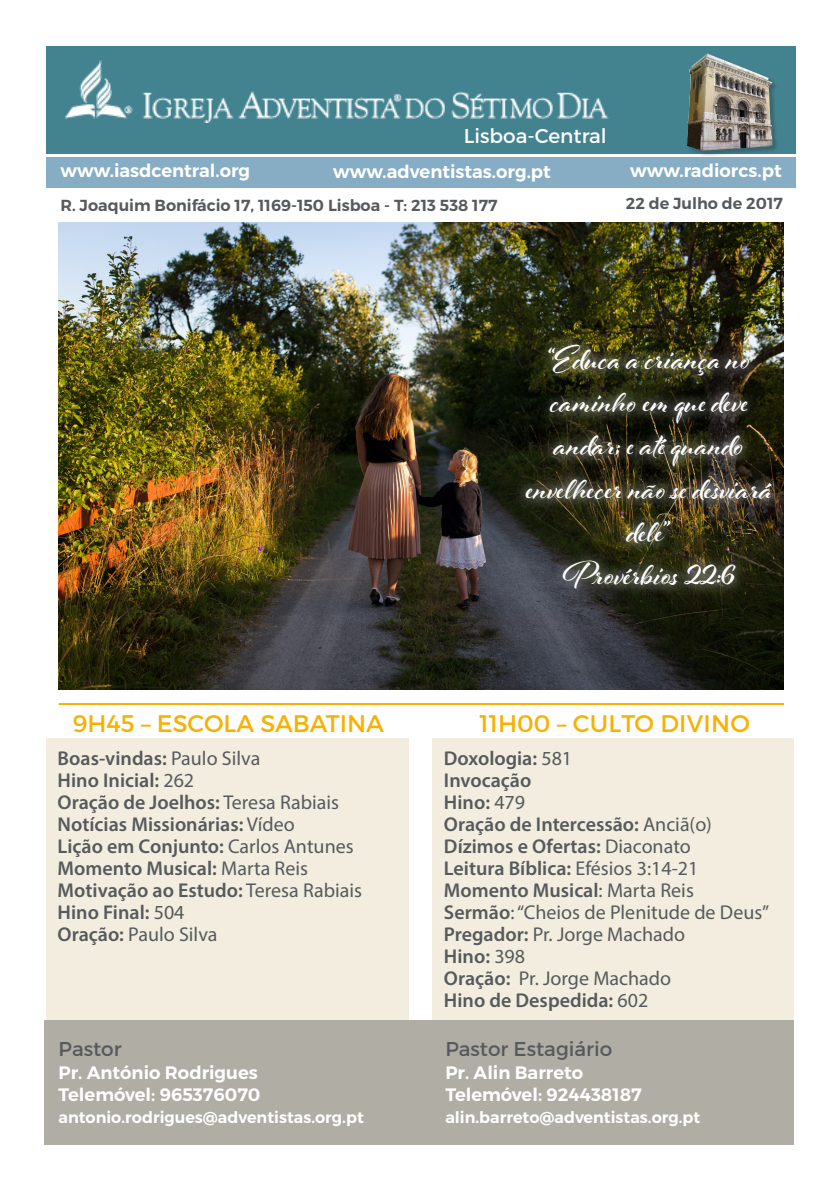
<style>
.page{position:relative;width:840px;height:1191px;background:#fff}
.page>*{position:absolute;margin:0;border:0;box-sizing:border-box;transform-origin:0 0}
.t1{font:700 36px/43.2px "Al Fresco";color:#fff;text-align:center}
.t2{font:24px "Montserrat";color:#f9b000}
.t3{font:600 20px "Myriad Pro";color:#575a5c}
.t4{font:20px "Myriad Pro";color:#575a5c}
.t5{font:20px "Montserrat";color:#575a5c}
.t6{font:20px "Montserrat";color:#fff}
.t7{font:600 18px "Montserrat";color:#fff}
.t8{font:600 16px "Montserrat";color:#fff}
.t9{font:600 16px "Montserrat";color:#575a5c}
.s1{font-weight:400}
.s2{font-weight:600}
</style>
<div class="page">
<img style="left:59px;top:223px;width:724px;height:466px">
<hr style="left:59px;top:703px;width:724px;height:2px;background:#f9b000">
<div style="left:46px;top:158px;width:749px;height:30px;background:#87adc4"></div>
<div style="left:45px;top:1019px;width:748px;height:125px;background:#b0ada5"></div>
<div style="left:46px;top:47px;width:749px;height:107px;background:#438390"></div>
<img style="left:65px;top:60px;width:543px;height:62px">
<div style="left:686px;top:53px;width:93px;height:104px;background:#231f20;opacity:.3"></div>
<img style="left:686px;top:53px;width:86px;height:98px">
<div style="left:46px;top:739px;width:362px;height:280px;background:#f2eddf"></div>
<div style="left:432px;top:739px;width:361px;height:280px;background:#f2eddf"></div>
<div style="left:513px;top:332px;width:269px;height:268px;background:#fff;opacity:.8"></div>
<p class="t6" style="left:463px;top:124px;width:144px">Lisboa-Central</p>
<p class="t7" style="left:60px;top:160px;width:191px">www.iasdcentral.org</p>
<p class="t7" style="left:333px;top:161px;width:219px">www.adventistas.org.pt</p>
<p class="t9" style="left:60px;top:195px;width:438px">R. Joaquim Bonifácio 17, 1169-150 Lisboa - T: 213 538 177</p>
<p class="t7" style="left:629px;top:160px;width:153px">www.radiorcs.pt</p>
<p class="t9" style="left:625px;top:194px;width:158px">22 de Julho de 2017</p>
<p class="t2" style="left:73px;top:708px;width:312px">9H45 – ESCOLA SABATINA</p>
<p class="t3" style="left:58px;top:745px;width:204px">Boas-vindas: <span class="s1">Paulo Silva</span></p>
<p class="t3" style="left:58px;top:767px;width:138px">Hino Inicial: <span class="s1">262</span></p>
<p class="t3" style="left:58px;top:789px;width:283px">Oração de Joelhos: <span class="s1">Teresa Rabiais</span></p>
<p class="t3" style="left:58px;top:811px;width:238px">Notícias Missionárias: <span class="s1">Vídeo</span></p>
<p class="t3" style="left:58px;top:833px;width:297px">Lição em Conjunto: <span class="s1">Carlos Antunes</span></p>
<p class="t3" style="left:58px;top:855px;width:252px">Momento Musical: <span class="s1">Marta Reis</span></p>
<p class="t3" style="left:58px;top:877px;width:306px">Motivação ao Estudo: <span class="s1">Teresa Rabiais</span></p>
<p class="t3" style="left:58px;top:899px;width:128px">Hino Final: <span class="s1">504</span></p>
<p class="t4" style="left:58px;top:922px;width:161px"><span class="s2">Oração:</span> Paulo Silva</p>
<p class="t1" style="left:526px;top:334px;width:247px">“Educa a criança no caminho em que deve andar; e até quando envelhecer não se desviará dele”</p>
<p class="t1" style="left:562px;top:550px;width:174px">Provérbios 22:6</p>
<p class="t2" style="left:479px;top:708px;width:272px">11H00 – CULTO DIVINO</p>
<p class="t3" style="left:443px;top:745px;width:130px">Doxologia: <span class="s1">581</span></p>
<p class="t3" style="left:443px;top:767px;width:89px">Invocação</p>
<p class="t3" style="left:443px;top:789px;width:83px">Hino: <span class="s1">479</span></p>
<p class="t3" style="left:443px;top:811px;width:269px">Oração de Intercessão: <span class="s1">Anciã(o)</span></p>
<p class="t3" style="left:443px;top:833px;width:248px">Dízimos e Ofertas: <span class="s1">Diaconato</span></p>
<p class="t3" style="left:443px;top:855px;width:256px">Leitura Bíblica: <span class="s1">Efésios 3:14-21</span></p>
<p class="t3" style="left:443px;top:877px;width:251px">Momento Musical<span class="s1">: Marta Reis</span></p>
<p class="t4" style="left:443px;top:900px;width:326px"><span class="s2">Sermão</span>: “Cheios de Plenitude de Deus”</p>
<p class="t4" style="left:443px;top:922px;width:242px"><span class="s2">Pregador:</span> Pr. Jorge Machado</p>
<p class="t3" style="left:443px;top:943px;width:83px">Hino: <span class="s1">398</span></p>
<p class="t4" style="left:443px;top:966px;width:229px"><span class="s2">Oração:</span> Pr. Jorge Machado</p>
<p class="t3" style="left:443px;top:987px;width:206px">Hino de Despedida: <span class="s1">602</span></p>
<p class="t5" style="left:59px;top:1036px;width:64px">Pastor</p>
<p class="t5" style="left:445px;top:1036px;width:168px">Pastor Estagiário</p>
<p class="t7" style="left:59px;top:1061px;width:201px">Pr. António Rodrigues</p>
<p class="t7" style="left:59px;top:1083px;width:203px">Telemóvel: 965376070</p>
<p class="t8" style="left:59px;top:1107px;width:306px">antonio.rodrigues@adventistas.org.pt</p>
<p class="t7" style="left:445px;top:1061px;width:139px">Pr. Alin Barreto</p>
<p class="t7" style="left:445px;top:1083px;width:198px">Telemóvel: 924438187</p>
<p class="t8" style="left:445px;top:1107px;width:256px">alin.barreto@adventistas.org.pt</p>
</div>
